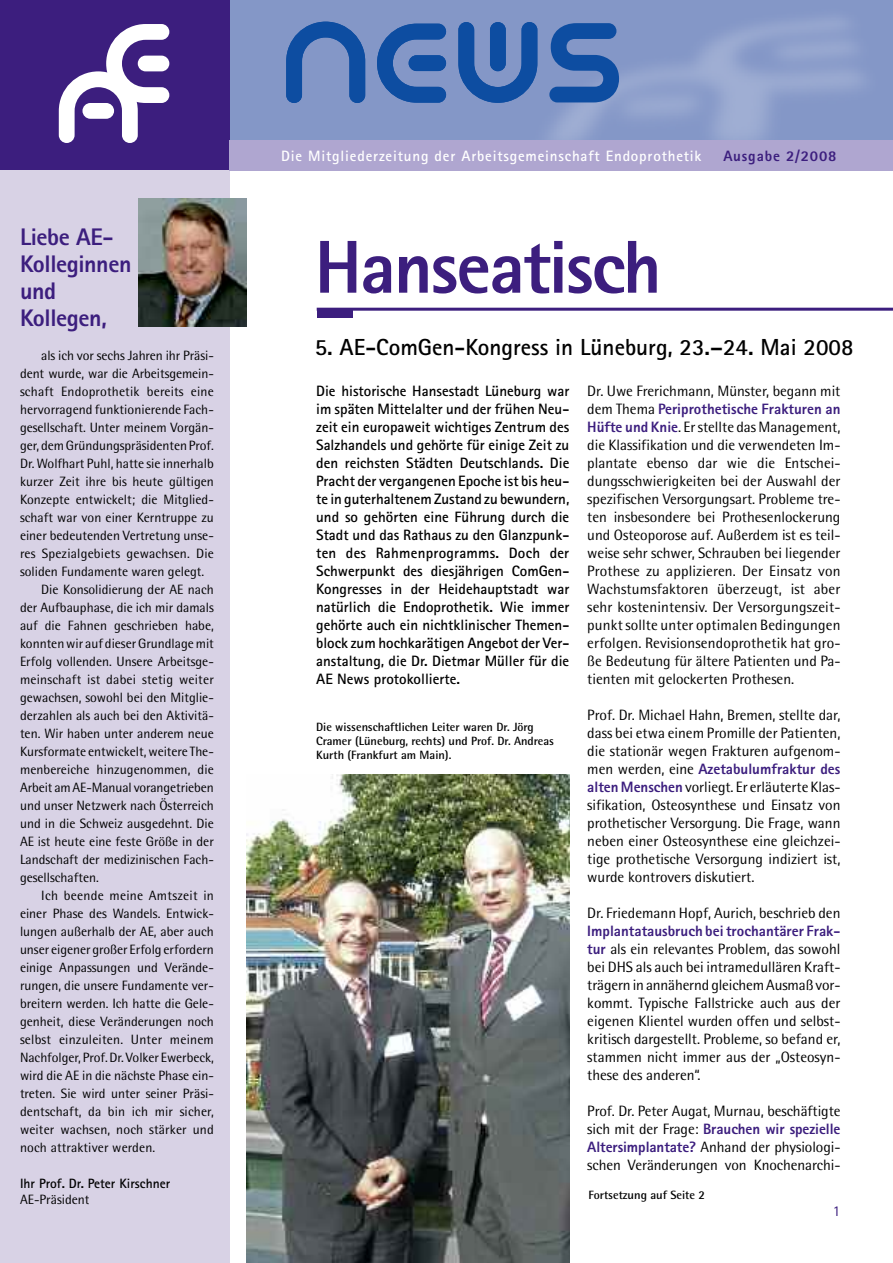
<style>
.page{position:relative;width:893px;height:1263px;background:#fff}
.page>*{position:absolute;margin:0;border:0;box-sizing:border-box;transform-origin:0 0}
.t1{font:800 75px "Rotis Sans Serif";letter-spacing:-.03em;color:#3c1e7e}
.t2{font:800 24px/27px "Rotis Sans Serif";letter-spacing:-.015em;color:#3c1e7e}
.t3{font:700 23.25px "Rotis Sans Serif";color:#000}
.t4{font:15px/18px "Rotis Semi Sans";color:#000;text-align:justify}
.t5{font:700 15px/18px "Rotis Sans Serif";color:#000;text-align:justify}
.t6{font:800 15px "Rotis Sans Serif";color:#3c1e7e}
.t7{font:700 15px "Rotis Sans Serif";letter-spacing:.055em;color:#fff}
.t8{font:800 15px "Rotis Sans Serif";letter-spacing:.055em;color:#3c1e7e}
.t9{font:15px "Rotis Sans Serif";color:#3c1e7e}
.t10{font:13.5px "Rotis Semi Sans";color:#000}
.t11{font:700 13.5px "Rotis Sans Serif";color:#000}
.t12{font:13.5px "Rotis Semi Sans";letter-spacing:.02em;color:#000}
.t13{font:700 12px/14.2px "Rotis Semi Sans";color:#000}
.s1{font-family:"Rotis Semi Sans";font-weight:400;color:#000}
.s2{font-family:"Rotis Sans Serif";font-weight:800;color:#3c1e7e}
</style>
<div class="page">
<div style="left:0;top:0;width:230px;height:1263px;background:#d8d2e5"></div>
<div style="left:230px;top:0;width:663px;height:170px;background:#8497c7"></div>
<img style="left:537px;top:18px;width:326px;height:122px">
<svg style="left:377px;top:24px;width:69px;height:79px"></svg>
<div style="left:409px;top:55px;width:37px;height:16px;background:#0d4da1;border-radius:8px"></div>
<svg style="left:286px;top:22px;width:79px;height:81px"></svg>
<svg style="left:458px;top:22px;width:79px;height:81px"></svg>
<div style="left:490px;top:22px;width:16px;height:49px;background:#0d4da1;border-radius:8px"></div>
<svg style="left:549px;top:23px;width:70px;height:79px"></svg>
<div style="left:0;top:0;width:230px;height:170px;background:#3c1e7e"></div>
<svg style="left:59px;top:24px;width:110px;height:119px"></svg>
<hr style="left:317px;top:308px;width:576px;height:3px;background:#3c1e7e">
<div style="left:317px;top:311px;width:36px;height:7px;background:#3c1e7e"></div>
<div style="left:230px;top:140px;width:663px;height:30px;background:#afa6d0"></div>
<img style="left:138px;top:199px;width:109px;height:128px">
<img style="left:247px;top:774px;width:323px;height:489px">
<h2 class="t2" style="left:20px;top:226px;width:113px">Liebe AE-<br>Kolleginnen und<br>Kollegen,</h2>
<p class="t10" style="left:41px;top:351px;width:174px">als ich vor sechs Jahren ihr Präsi-</p>
<p class="t10" style="left:20px;top:369px;width:195px">dent wurde, war die Arbeitsgemein-</p>
<p class="t10" style="left:20px;top:387px;width:195px">schaft Endoprothetik bereits eine</p>
<p class="t10" style="left:20px;top:405px;width:195px">hervorragend funktionierende Fach-</p>
<p class="t10" style="left:20px;top:423px;width:195px">gesellschaft. Unter meinem Vorgän-</p>
<p class="t10" style="left:20px;top:441px;width:195px">ger, demGründungspräsidenten Prof.</p>
<p class="t10" style="left:20px;top:459px;width:195px">Dr. Wolfhart Puhl, hatte sie innerhalb</p>
<p class="t10" style="left:20px;top:477px;width:195px">kurzer Zeit ihre bis heute gültigen</p>
<p class="t10" style="left:20px;top:495px;width:195px">Konzepte entwickelt; die Mitglied-</p>
<p class="t10" style="left:20px;top:513px;width:195px">schaft war von einer Kerntruppe zu</p>
<p class="t10" style="left:20px;top:531px;width:195px">einer bedeutenden Vertretung unse-</p>
<p class="t10" style="left:20px;top:549px;width:195px">res Spezialgebiets gewachsen. Die</p>
<p class="t10" style="left:20px;top:567px;width:186px">soliden Fundamente waren gelegt.</p>
<p class="t10" style="left:41px;top:585px;width:174px">Die Konsolidierung der AE nach</p>
<p class="t10" style="left:20px;top:603px;width:195px">der Aufbauphase, die ich mir damals</p>
<p class="t10" style="left:20px;top:621px;width:195px">auf die Fahnen geschrieben habe,</p>
<p class="t10" style="left:20px;top:639px;width:195px">konntenwir auf dieserGrundlagemit</p>
<p class="t10" style="left:20px;top:657px;width:195px">Erfolg vollenden. Unsere Arbeitsge-</p>
<p class="t10" style="left:20px;top:675px;width:195px">meinschaft ist dabei stetig weiter</p>
<p class="t10" style="left:20px;top:693px;width:195px">gewachsen, sowohl bei den Mitglie-</p>
<p class="t10" style="left:20px;top:711px;width:195px">derzahlen als auch bei den Aktivitä-</p>
<p class="t10" style="left:20px;top:729px;width:195px">ten. Wir haben unter anderem neue</p>
<p class="t10" style="left:20px;top:747px;width:195px">Kursformate entwickelt,weitere The-</p>
<p class="t10" style="left:20px;top:765px;width:195px">menbereiche hinzugenommen, die</p>
<p class="t10" style="left:20px;top:783px;width:195px">Arbeit amAE-Manual vorangetrieben</p>
<p class="t10" style="left:20px;top:801px;width:195px">und unser Netzwerk nach Österreich</p>
<p class="t10" style="left:20px;top:819px;width:195px">und in die Schweiz ausgedehnt. Die</p>
<p class="t10" style="left:20px;top:837px;width:195px">AE ist heute eine feste Größe in der</p>
<p class="t10" style="left:20px;top:855px;width:195px">Landschaft der medizinischen Fach-</p>
<p class="t10" style="left:20px;top:873px;width:80px">gesellschaften.</p>
<p class="t12" style="left:41px;top:891px;width:174px">Ich beende meine Amtszeit in</p>
<p class="t10" style="left:20px;top:909px;width:195px">einer Phase des Wandels. Entwick-</p>
<p class="t10" style="left:20px;top:927px;width:195px">lungen außerhalb der AE, aber auch</p>
<p class="t10" style="left:20px;top:945px;width:195px">unser eigener großer Erfolg erfordern</p>
<p class="t10" style="left:20px;top:963px;width:195px">einige Anpassungen und Verände-</p>
<p class="t10" style="left:20px;top:981px;width:195px">rungen, die unsere Fundamente ver-</p>
<p class="t10" style="left:20px;top:999px;width:195px">breitern werden. Ich hatte die Gele-</p>
<p class="t10" style="left:20px;top:1017px;width:195px">genheit, diese Veränderungen noch</p>
<p class="t10" style="left:20px;top:1035px;width:195px">selbst einzuleiten. Unter meinem</p>
<p class="t10" style="left:20px;top:1053px;width:195px">Nachfolger, Prof.Dr. Volker Ewerbeck,</p>
<p class="t10" style="left:20px;top:1071px;width:195px">wird die AE in die nächste Phase ein-</p>
<p class="t10" style="left:20px;top:1089px;width:195px">treten. Sie wird unter seiner Präsi-</p>
<p class="t10" style="left:20px;top:1107px;width:195px">dentschaft, da bin ich mir sicher,</p>
<p class="t10" style="left:20px;top:1125px;width:195px">weiter wachsen, noch stärker und</p>
<p class="t10" style="left:20px;top:1143px;width:137px">noch attraktiver werden.</p>
<p class="t11" style="left:20px;top:1179px;width:152px">Ihr Prof. Dr. Peter Kirschner</p>
<p class="t10" style="left:20px;top:1195px;width:71px">AE-Präsident</p>
<p class="t7" style="left:281px;top:150px;width:422px">Die Mitgliederzeitung der Arbeitsgemeinschaft Endoprothetik</p>
<p class="t8" style="left:723px;top:150px;width:115px">Ausgabe 2/2008</p>
<h1 class="t1" style="left:315px;top:241px;width:349px">Hanseatisch</h1>
<h3 class="t3" style="left:315px;top:339px;width:540px">5. AE-ComGen-Kongress in Lüneburg, 23.–24. Mai 2008</h3>
<p class="t5" style="left:316px;top:383px;width:255px">Die historische Hansestadt Lüneburg war im späten Mittelalter und der frühen Neu&shy;zeit ein europaweit wichtiges Zentrum des Salzhandels und gehörte für einige Zeit zu den reichsten Städten Deutschlands. Die Pracht der vergangenen Epoche ist bis heu&shy;te in guterhaltenem Zustand zu bewundern, und so gehörten eine Führung durch die Stadt und das Rathaus zu den Glanzpunk&shy;ten des Rahmenprogramms. Doch der Schwerpunkt des diesjährigen ComGen-Kongresses in der Heidehauptstadt war natürlich die Endoprothetik. Wie immer gehörte auch ein nichtklinischer Themen&shy;block zum hochkarätigen Angebot der Ver&shy;anstaltung, die Dr. Dietmar Müller für die AE News protokollierte.</p>
<p class="t4" style="left:587px;top:383px;width:255px">Dr. Uwe Frerichmann, Münster, begann mit</p>
<p class="t6" style="left:587px;top:404px;width:255px"><span class="s1">dem Thema</span> Periprothetische Frakturen an</p>
<p class="t4" style="left:587px;top:419px;width:255px"><span class="s2">Hüfte und Knie</span>. Erstellte dasManagement, die Klassifikation und die verwendeten Im&shy;plantate ebenso dar wie die Entschei&shy;dungsschwierigkeiten bei der Auswahl der spezifischen Versorgungsart. Probleme tre&shy;ten insbesondere bei Prothesenlockerung und Osteoporose auf. Außerdem ist es teil&shy;weise sehr schwer, Schrauben bei liegender Prothese zu applizieren. Der Einsatz von Wachstumsfaktoren überzeugt, ist aber sehr kostenintensiv. Der Versorgungszeit&shy;punkt sollte unter optimalen Bedingungen erfolgen. Revisionsendoprothetik hat gro&shy;ße Bedeutung für ältere Patienten und Pa&shy;tienten mit gelockerten Prothesen.</p>
<p class="t4" style="left:587px;top:707px;width:255px">Prof. Dr. Michael Hahn, Bremen, stellte dar, dass bei etwa einem Promille der Patienten, die stationär wegen Frakturen aufgenom-</p>
<p class="t6" style="left:587px;top:764px;width:255px"><span class="s1">men werden, eine</span> Azetabulumfraktur des</p>
<p class="t4" style="left:587px;top:779px;width:255px"><span class="s2">alten Menschen</span> vorliegt. Er erläuterte Klas&shy;sifikation, Osteosynthese und Einsatz von prothetischer Versorgung. Die Frage, wann neben einer Osteosynthese eine gleichzei&shy;tige prothetische Versorgung indiziert ist, wurde kontrovers diskutiert.</p>
<p class="t4" style="left:587px;top:905px;width:255px">Dr. Friedemann Hopf, Aurich, beschrieb den</p>
<p class="t6" style="left:587px;top:926px;width:255px">Implantatausbruch bei trochantärer Frak-</p>
<p class="t4" style="left:587px;top:941px;width:255px"><span class="s2">tur</span> als ein relevantes Problem, das sowohl bei DHS als auch bei intramedullären Kraft&shy;trägern in annähernd gleichemAusmaß vor&shy;kommt. Typische Fallstricke auch aus der eigenen Klientel wurden offen und selbst&shy;kritisch dargestellt. Probleme, so befand er, stammen nicht immer aus der „Osteosyn&shy;these des anderen“.</p>
<p class="t4" style="left:587px;top:1103px;width:255px">Prof. Dr. Peter Augat, Murnau, beschäftigte</p>
<p class="t6" style="left:587px;top:1124px;width:255px"><span class="s1">sich mit der Frage:</span> Brauchen wir spezielle</p>
<p class="t4" style="left:587px;top:1139px;width:255px"><span class="s2">Altersimplantate?</span> Anhand der physiologi&shy;schen Veränderungen von Knochenarchi-</p>
<p class="t13" style="left:316px;top:721px;width:239px">Die wissenschaftlichen Leiter waren Dr. Jörg<br>Cramer (Lüneburg, rechts) und Prof. Dr. Andreas<br>Kurth (Frankfurt am Main).</p>
<p class="t13" style="left:588px;top:1189px;width:118px">Fortsetzung auf Seite 2</p>
<p class="t9" style="left:833px;top:1206px;width:9px">1</p>
</div>
